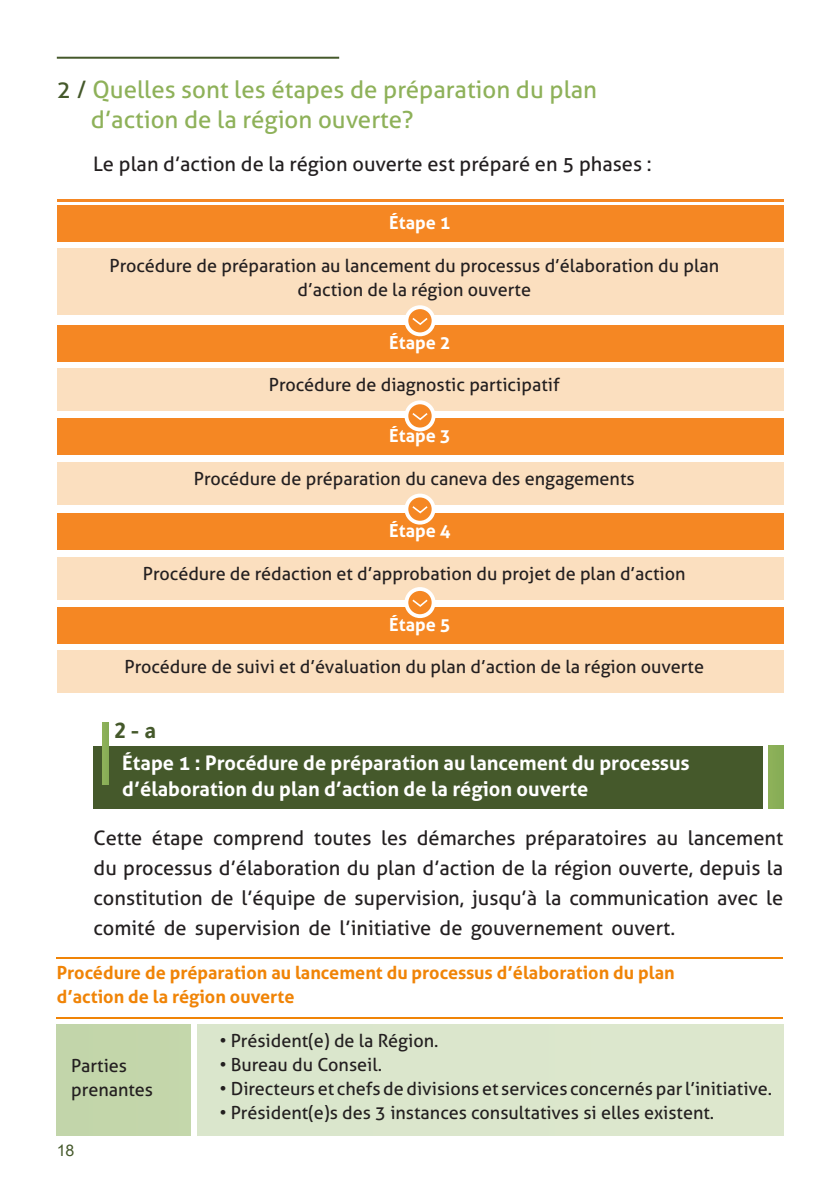
<style>
.page{position:relative;width:840px;height:1191px;background:#fff}
.page>*{position:absolute;margin:0;border:0;box-sizing:border-box;transform-origin:0 0}
.t1{font:24px "Aller";color:#8eb159}
.t2{font:700 24px "Tajawal";color:#45592b}
.t3{font:20px/30px "Aller";color:#231f20;text-align:justify}
.t4{font:700 20px/26px "Aller";color:#fff}
.les_téri{font:18px/24px "Aller";color:#231f20}
.t5{font:700 18px "Aller";color:#f08407}
.t6{font:700 18px "Aller";color:#fff}
.t7{font:16px "Arial";color:#45592b}
.s1{color:#45592b}
</style>
<div class="page">
<div style="left:93px;top:746px;width:668px;height:62px;background:#45592b"></div>
<div style="left:768px;top:746px;width:14px;height:62px;background:#8aaf57"></div>
<div style="left:103px;top:723px;width:5px;height:61px;background:#8aaf58"></div>
<div style="left:197px;top:1024px;width:585px;height:111px;background:#dbe6cc"></div>
<div style="left:57px;top:1024px;width:133px;height:111px;background:#c3d6aa"></div>
<hr style="left:57px;top:1017px;width:725px;height:2px;background:#f08407">
<hr style="left:57px;top:956px;width:725px;height:2px;background:#f08407">
<div style="left:57px;top:205px;width:725px;height:36px;background:#f58723"></div>
<div style="left:57px;top:325px;width:725px;height:36px;background:#f58723"></div>
<div style="left:57px;top:418px;width:725px;height:37px;background:#f58723"></div>
<div style="left:57px;top:513px;width:725px;height:37px;background:#f58723"></div>
<div style="left:57px;top:607px;width:725px;height:36px;background:#f58723"></div>
<hr style="left:57px;top:199px;width:725px;height:3px;background:#f58723">
<div style="left:57px;top:249px;width:725px;height:66px;background:#fbdfbf"></div>
<div style="left:57px;top:369px;width:725px;height:42px;background:#fbdfbf"></div>
<div style="left:57px;top:462px;width:725px;height:42px;background:#fbdfbf"></div>
<div style="left:57px;top:557px;width:725px;height:42px;background:#fbdfbf"></div>
<div style="left:57px;top:650px;width:725px;height:43px;background:#fbdfbf"></div>
<svg style="left:406px;top:307px;width:27px;height:27px"></svg>
<div style="left:404px;top:305px;width:31px;height:31px;border:4px solid #fff;border-radius:50%"></div>
<svg style="left:410px;top:316px;width:19px;height:10px"></svg>
<svg style="left:406px;top:402px;width:27px;height:27px"></svg>
<div style="left:404px;top:400px;width:31px;height:31px;border:4px solid #fff;border-radius:50%"></div>
<svg style="left:410px;top:411px;width:19px;height:10px"></svg>
<svg style="left:406px;top:495px;width:27px;height:27px"></svg>
<div style="left:404px;top:493px;width:31px;height:31px;border:4px solid #fff;border-radius:50%"></div>
<svg style="left:410px;top:504px;width:19px;height:10px"></svg>
<svg style="left:406px;top:589px;width:27px;height:27px"></svg>
<div style="left:404px;top:587px;width:31px;height:31px;border:4px solid #fff;border-radius:50%"></div>
<svg style="left:410px;top:598px;width:19px;height:10px"></svg>
<hr style="left:57px;top:57px;width:282px;height:2px;background:#45592b">
<p class="t1" style="left:57px;top:75px;width:541px"><span class="s1">2 /</span> Quelles sont les étapes de préparation du plan</p>
<p class="t1" style="left:91px;top:105px;width:324px">d’action de la région ouverte?</p>
<p class="t3" style="left:93px;top:149px;width:560px">Le plan d’action de la région ouverte est préparé en 5 phases :</p>
<p class="t6" style="left:389px;top:211px;width:63px">Étape 1</p>
<p class="les_téri" style="left:109px;top:254px;width:610px;text-align:center">Procédure de préparation au lancement du processus d’élaboration du plan d’action de la région ouverte</p>
<p class="t6" style="left:389px;top:331px;width:63px">Étape 2</p>
<p class="les_téri" style="left:269px;top:373px;width:292px">Procédure de diagnostic participatif</p>
<p class="t6" style="left:389px;top:424px;width:63px">Étape 3</p>
<p class="les_téri" style="left:194px;top:466px;width:442px">Procédure de préparation du caneva des engagements</p>
<p class="t6" style="left:389px;top:519px;width:63px">Étape 4</p>
<p class="les_téri" style="left:143px;top:561px;width:544px">Procédure de rédaction et d’approbation du projet de plan d’action</p>
<p class="t6" style="left:389px;top:613px;width:63px">Étape 5</p>
<p class="les_téri" style="left:124px;top:655px;width:580px">Procédure de suivi et d’évaluation du plan d’action de la région ouverte</p>
<p class="t2" style="left:115px;top:712px;width:43px">2 - a</p>
<p class="t4" style="left:122px;top:749px;width:568px">Étape 1 : Procédure de préparation au lancement du processus d’élaboration du plan d’action de la région ouverte</p>
<p class="t3" style="left:94px;top:823px;width:690px">Cette étape comprend toutes les démarches préparatoires au lancement du processus d’élaboration du plan d’action de la région ouverte, depuis la constitution de l’équipe de supervision, jusqu’à la communication avec le comité de supervision de l’initiative de gouvernement ouvert.</p>
<p class="t5" style="left:57px;top:961px;width:619px">Procédure de préparation au lancement du processus d’élaboration du plan</p>
<p class="t5" style="left:57px;top:985px;width:239px">d’action de la région ouverte</p>
<p class="les_téri" style="left:219px;top:1028px;width:220px">• Président(e) de la Région.</p>
<p class="les_téri" style="left:219px;top:1052px;width:164px">• Bureau du Conseil.</p>
<p class="les_téri" style="left:219px;top:1076px;width:554px">• Directeurs et chefs de divisions et services concernés par l’initiative.</p>
<p class="les_téri" style="left:219px;top:1100px;width:496px">• Président(e)s des 3 instances consultatives si elles existent.</p>
<p class="les_téri" style="left:71px;top:1054px;width:83px">Parties prenantes</p>
<p class="t7" style="left:57px;top:1139px;width:19px">18</p>
</div>
